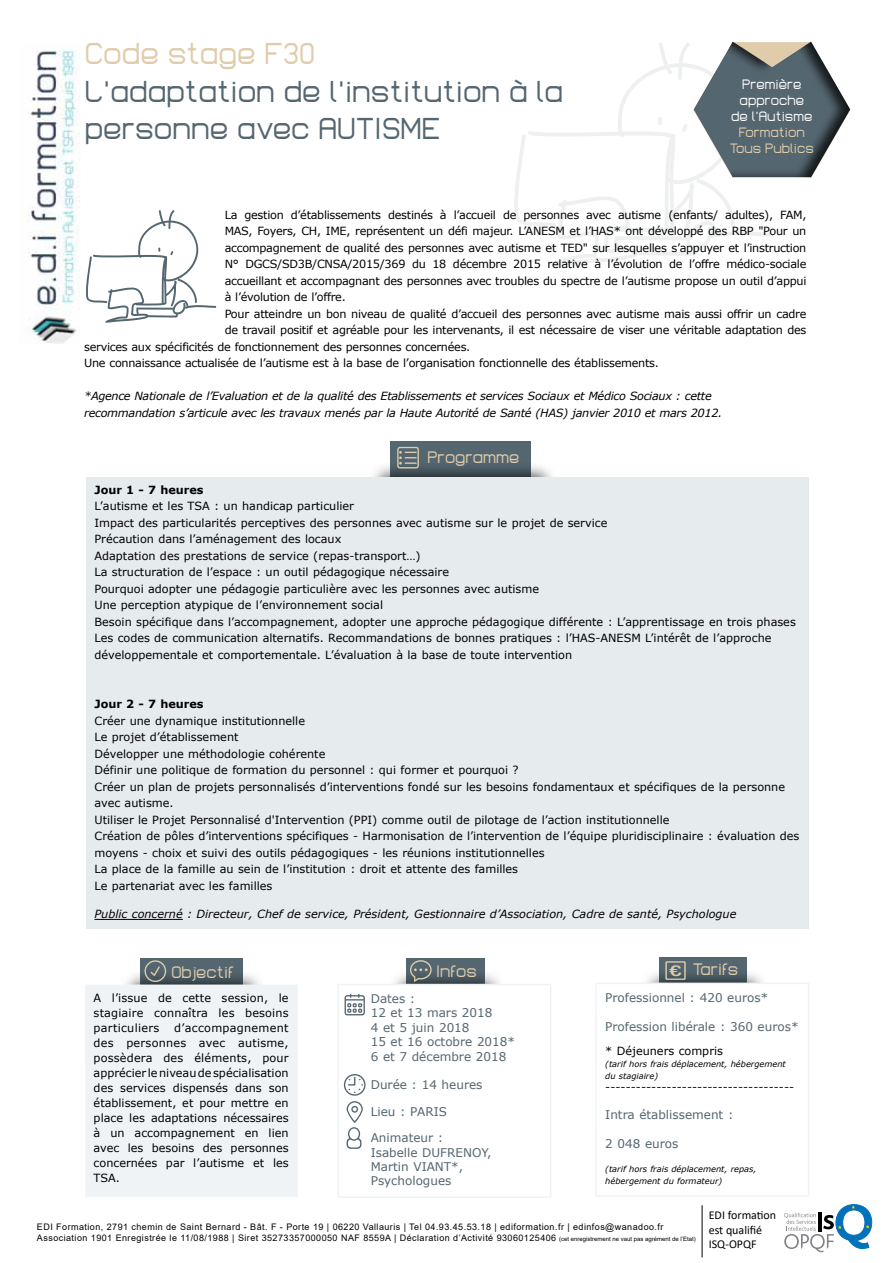
<style>
.page{position:relative;width:893px;height:1263px;background:#fff}
.page>*{position:absolute;margin:0;border:0;box-sizing:border-box;transform-origin:0 0}
.t1{font:30px/37.5px "Lastwaerkregular";color:#546670}
.t2{font:30px "Lastwaerkregular";color:#e0ccab}
.t3{font:16.5px "Lastwaerkregular";color:#e0ccab}
.t4{font:14.85px "Arial Rounded MT Bold";color:#e0ccab;scale:1.42 1}
.t5{font:13.5px/16.2px "Lastwaerkregular";color:#fff;text-align:center}
.t6{font:13.5px/16.2px "Lastwaerkregular";color:#e0ccab;text-align:center}
.t7{font:12px/14.4px "Verdana";color:#546670}
.t8{font:12px/14.4px "Calibri";color:#000}
.t9{font:11.25px/16.5px "Verdana";color:#000}
.t10{font:11.25px "Verdana";letter-spacing:-.025em;color:#000}
.t11{font:italic 11.25px/16.5px "Verdana";letter-spacing:-.025em;color:#000}
.t12{font:italic 11.25px "Verdana";color:#000}
.t13{font:700 11.25px "Verdana";color:#000}
.t14{font:9px/10.8px "Arial";letter-spacing:.05em;color:#000}
.t15{font:italic 8.25px/12px "Verdana";color:#000}
.s1{font-size:6px}
</style>
<div class="page">
<img style="left:28px;top:49px;width:52px;height:295px">
<svg style="left:784px;top:1204px;width:88px;height:48px"></svg>
<hr style="left:702px;top:1205px;width:1px;height:52px;background:#000">
<div style="left:390px;top:441px;width:140px;height:86px;background:#546670"></div>
<div style="left:368px;top:462px;width:189px;height:63px;background:#000;opacity:.8"></div>
<svg style="left:397px;top:447px;width:22px;height:21px"></svg>
<svg style="left:514px;top:43px;width:259px;height:223px"></svg>
<div style="left:86px;top:477px;width:723px;height:452px;background:#e6ebee"></div>
<hr style="left:95px;top:919px;width:88px;height:1px;background:#000">
<svg style="left:86px;top:210px;width:130px;height:113px"></svg>
<div style="left:691px;top:39px;width:160px;height:138px;background:#000;opacity:.75"></div>
<div style="left:140px;top:958px;width:102px;height:85px;background:#546670"></div>
<div style="left:406px;top:958px;width:78px;height:85px;background:#546670"></div>
<div style="left:120px;top:970px;width:145px;height:63px;background:#000;opacity:.8"></div>
<div style="left:387px;top:970px;width:119px;height:63px;background:#000;opacity:.8"></div>
<div style="left:85px;top:984px;width:213px;height:213px;background:#f0f3f5"></div>
<div style="left:338px;top:984px;width:213px;height:213px;background:#fff"></div>
<div style="left:337px;top:984px;width:214px;height:214px;border:2px solid #f0f3f5"></div>
<svg style="left:145px;top:960px;width:21px;height:22px"></svg>
<svg style="left:345px;top:994px;width:20px;height:21px"></svg>
<svg style="left:344px;top:1074px;width:22px;height:75px"></svg>
<svg style="left:410px;top:960px;width:22px;height:22px"></svg>
<div style="left:659px;top:957px;width:88px;height:85px;background:#546670"></div>
<div style="left:640px;top:969px;width:129px;height:63px;background:#000;opacity:.8"></div>
<div style="left:596px;top:983px;width:213px;height:213px;background:#fff"></div>
<div style="left:595px;top:982px;width:214px;height:215px;border:2px solid #f0f3f5"></div>
<svg style="left:665px;top:961px;width:21px;height:19px"></svg>
<h1 class="t2" style="left:85px;top:35px;width:232px">Code stage F30</h1>
<h1 class="t1" style="left:85px;top:71px;width:480px">L'adaptation de l'institution à la personne avec AUTISME</h1>
<p class="t5" style="left:731px;top:75px;width:83px">Première approche de l'Autisme</p>
<p class="t6" style="left:730px;top:124px;width:86px">Formation<br>Tous Publics</p>
<p class="t10" style="left:225px;top:207px;width:583px">La gestion d’établissements destinés à l’accueil de personnes avec autisme (enfants/ adultes), FAM,</p>
<p class="t10" style="left:225px;top:223px;width:583px">MAS, Foyers, CH, IME, représentent un défi majeur. L’ANESM et l’HAS* ont développé des RBP "Pour un</p>
<p class="t10" style="left:225px;top:240px;width:583px">accompagnement de qualité des personnes avec autisme et TED" sur lesquelles s’appuyer et l’instruction</p>
<p class="t10" style="left:225px;top:256px;width:583px">N° DGCS/SD3B/CNSA/2015/369 du 18 décembre 2015 relative à l’évolution de l’offre médico-sociale</p>
<p class="t10" style="left:225px;top:273px;width:583px">accueillant et accompagnant des personnes avec troubles du spectre de l’autisme propose un outil d’appui</p>
<p class="t10" style="left:225px;top:289px;width:123px">à l’évolution de l’offre.</p>
<p class="t10" style="left:225px;top:306px;width:583px">Pour atteindre un bon niveau de qualité d’accueil des personnes avec autisme mais aussi offrir un cadre</p>
<p class="t10" style="left:225px;top:322px;width:583px">de travail positif et agréable pour les intervenants, il est nécessaire de viser une véritable adaptation des</p>
<p class="t10" style="left:84px;top:339px;width:388px">services aux spécificités de fonctionnement des personnes concernées.</p>
<p class="t10" style="left:84px;top:355px;width:576px">Une connaissance actualisée de l’autisme est à la base de l’organisation fonctionnelle des établissements.</p>
<p class="t11" style="left:84px;top:388px;width:640px">*Agence Nationale de l’Evaluation et de la qualité des Etablissements et services Sociaux et Médico Sociaux : cette recommandation s’articule avec les travaux menés par la Haute Autorité de Santé (HAS) janvier 2010 et mars 2012.</p>
<h2 class="t3" style="left:427px;top:447px;width:93px">Programme</h2>
<p class="t13" style="left:95px;top:482px;width:111px">Jour 1 - 7 heures</p>
<p class="t9" style="left:95px;top:498px;width:703px">L’autisme et les TSA : un handicap particulier<br>Impact des particularités perceptives des personnes avec autisme sur le projet de service<br>Précaution dans l’aménagement des locaux<br>Adaptation des prestations de service (repas-transport…)<br>La structuration de l’espace : un outil pédagogique nécessaire<br>Pourquoi adopter une pédagogie particulière avec les personnes avec autisme<br>Une perception atypique de l’environnement social<br>Besoin spécifique dans l’accompagnement, adopter une approche pédagogique différente : L’apprentissage en trois phases Les codes de communication alternatifs. Recommandations de bonnes pratiques : l’HAS-ANESM L’intérêt de l’approche développementale et comportementale. L’évaluation à la base de toute intervention</p>
<p class="t13" style="left:95px;top:696px;width:111px">Jour 2 - 7 heures</p>
<p class="t9" style="left:95px;top:712px;width:706px">Créer une dynamique institutionnelle<br>Le projet d’établissement<br>Développer une méthodologie cohérente<br>Définir une politique de formation du personnel : qui former et pourquoi ?<br>Créer un plan de projets personnalisés d’interventions fondé sur les besoins fondamentaux et spécifiques de la personne avec autisme.<br>Utiliser le Projet Personnalisé d'Intervention (PPI) comme outil de pilotage de l’action institutionnelle<br>Création de pôles d’interventions spécifiques - Harmonisation de l’intervention de l’équipe pluridisciplinaire : évaluation des moyens - choix et suivi des outils pédagogiques - les réunions institutionnelles<br>La place de la famille au sein de l’institution : droit et attente des familles<br>Le partenariat avec les familles</p>
<p class="t12" style="left:95px;top:907px;width:643px">Public concerné : Directeur, Chef de service, Président, Gestionnaire d’Association, Cadre de santé, Psychologue</p>
<h2 class="t3" style="left:171px;top:961px;width:64px">Objectif</h2>
<h2 class="t3" style="left:436px;top:960px;width:42px">Infos</h2>
<p class="t9" style="left:94px;top:990px;width:196px;line-height:15px;text-align:justify">A l’issue de cette session, le stagiaire connaîtra les besoins particuliers</p>
<p class="t7" style="left:371px;top:991px;width:146px">Dates :<br>12 et 13 mars 2018<br>4 et 5 juin 2018<br>15 et 16 octobre 2018*<br>6 et 7 décembre 2018</p>
<p class="t7" style="left:371px;top:1072px;width:113px;line-height:26.4px">Durée : 14 heures<br>Lieu : PARIS</p>
<p class="t7" style="left:371px;top:1130px;width:122px">Animateur :<br>Isabelle DUFRENOY,<br>Martin VIANT*,<br>Psychologues</p>
<p class="t9" style="left:94px;top:1020px;width:197px;line-height:15px;text-align:justify;text-indent:81px">d’accompagnement des personnes avec autisme, possèdera des éléments, pour apprécier le niveau de spécialisation des services dispensés dans son établissement, et pour mettre en place les adaptations nécessaires à un accompagnement en lien avec les besoins des personnes concernées par l’autisme et les TSA.</p>
<h2 class="t3" style="left:693px;top:959px;width:47px">Tarifs</h2>
<p class="t7" style="left:605px;top:990px;width:165px">Professionnel : 420 euros*</p>
<p class="t7" style="left:605px;top:1019px;width:195px">Profession libérale : 360 euros*</p>
<p class="t9" style="left:605px;top:1042px;width:119px">* Déjeuners compris</p>
<p class="t15" style="left:605px;top:1057px;width:182px">(tarif hors frais déplacement, hébergement du stagiaire)</p>
<p class="t9" style="left:605px;top:1078px;width:190px">-------------------------------------</p>
<p class="t7" style="left:605px;top:1108px;width:130px">Intra établissement :</p>
<p class="t7" style="left:605px;top:1136px;width:75px">2 048 euros</p>
<p class="t15" style="left:605px;top:1163px;width:153px">(tarif hors frais déplacement, repas, hébergement du formateur)</p>
<h3 class="t4" style="left:669px;top:961px;width:10px">€</h3>
<p class="t14" style="left:37px;top:1221px;width:660px">EDI Formation, 2791 chemin de Saint Bernard - Bât. F - Porte 19 | 06220 Vallauris | Tel 04.93.45.53.18 | ediformation.fr | edinfos@wanadoo.fr<br>Association 1901 Enregistrée le 11/08/1988 | Siret 35273357000050 NAF 8559A | Déclaration d’Activité 93060125406 <span class="s1">(cet enregistrement ne vaut pas agrément de l’Etat)</span></p>
<p class="t8" style="left:709px;top:1209px;width:69px">EDI formation est qualifié<br>ISQ-OPQF</p>
</div>
